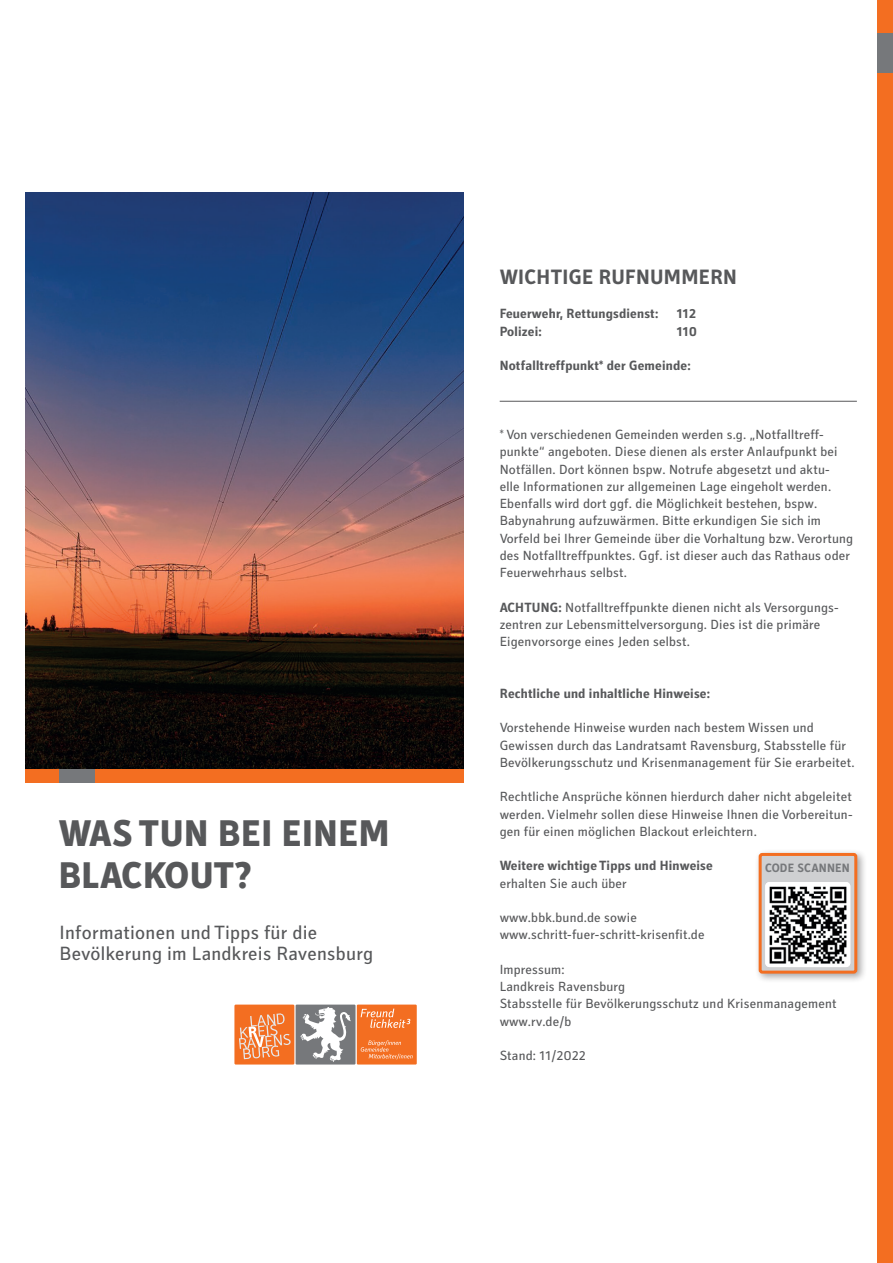
<style>
.page{position:relative;width:893px;height:1263px;background:#fff}
.page>*{position:absolute;margin:0;border:0;box-sizing:border-box;transform-origin:0 0}
.t1{font:800 37.5px/42px "Secca Pro";color:#57585a}
.t2{font:700 21px "Secca Pro";color:#57585a}
.t3{font:19.5px/21px "Secca Pro";color:#57585a}
.t4{font:13.5px/17.2px "Secca Pro";color:#57585a}
.t5{font:700 13.5px "Secca Pro";color:#57585a}
.t6{font:700 12.15px "Secca Pro";color:#76787b}
.s1{font-weight:700}
</style>
<div class="page">
<div style="left:59px;top:768px;width:36px;height:15px;background:#76787b"></div>
<div style="left:95px;top:768px;width:368px;height:15px;background:#f36e21"></div>
<div style="left:26px;top:768px;width:33px;height:15px;background:#f36e21"></div>
<img style="left:26px;top:193px;width:437px;height:575px">
<div style="left:357px;top:1004px;width:60px;height:60px;background:#f36e21"></div>
<svg style="left:361px;top:1008px;width:52px;height:51px"></svg>
<div style="left:234px;top:1004px;width:60px;height:60px;background:#f36e21"></div>
<svg style="left:239px;top:1013px;width:52px;height:46px"></svg>
<div style="left:296px;top:1004px;width:60px;height:60px;background:#76787b"></div>
<svg style="left:301px;top:1007px;width:50px;height:55px"></svg>
<hr style="left:500px;top:401px;width:357px;height:1px;background:#57585a">
<div style="left:755px;top:849px;width:112px;height:134px;background:#231f20;opacity:.4"></div>
<div style="left:760px;top:854px;width:96px;height:118px;background:#cfd0d2;border-radius:2px"></div>
<div style="left:759px;top:853px;width:98px;height:121px;border:3px solid #f36e21;border-radius:2px"></div>
<img style="left:765px;top:882px;width:85px;height:85px">
<div style="left:878px;top:0;width:15px;height:37px;background:#f36e21"></div>
<div style="left:878px;top:68px;width:15px;height:1195px;background:#f36e21"></div>
<div style="left:878px;top:33px;width:15px;height:40px;background:#76787b"></div>
<h1 class="t1" style="left:59px;top:813px;width:333px">WAS TUN BEI EINEM<br>BLACKOUT?</h1>
<h3 class="t3" style="left:60px;top:923px;width:315px">Informationen und Tipps für die<br>Bevölkerung im Landkreis Ravensburg</h3>
<h2 class="t2" style="left:500px;top:264px;width:239px">WICHTIGE RUFNUMMERN</h2>
<p class="t5" style="left:500px;top:306px;width:160px">Feuerwehr, Rettungsdienst:</p>
<p class="t5" style="left:677px;top:306px;width:21px">112</p>
<p class="t5" style="left:500px;top:323px;width:44px">Polizei:</p>
<p class="t5" style="left:677px;top:323px;width:22px">110</p>
<p class="t5" style="left:500px;top:358px;width:193px">Notfalltreffpunkt<sup>*</sup> der Gemeinde:</p>
<p class="t4" style="left:500px;top:426px;width:355px"><sup>*</sup> Von verschiedenen Gemeinden werden s.g. „Notfalltreff&shy;punkte“ angeboten. Diese dienen als erster Anlaufpunkt bei Notfällen. Dort können bspw. Notrufe abgesetzt und aktu-<br>elle Informationen zur allgemeinen Lage eingeholt werden.<br>Ebenfalls wird dort ggf. die Möglichkeit bestehen, bspw.<br>Babynahrung aufzuwärmen. Bitte erkundigen Sie sich im Vorfeld bei Ihrer Gemeinde über die Vorhaltung bzw. Verortung des Notfalltreffpunktes. Ggf. ist dieser auch das Rathaus oder Feuerwehrhaus selbst.</p>
<p class="t4" style="left:500px;top:599px;width:341px"><span class="s1">ACHTUNG:</span> Notfalltreffpunkte dienen nicht als Versorgungs&shy;zentren zur Lebensmittelversorgung. Dies ist die primäre<br>Eigenvorsorge eines Jeden selbst.</p>
<p class="t5" style="left:500px;top:685px;width:212px">Rechtliche und inhaltliche Hinweise:</p>
<p class="t4" style="left:500px;top:719px;width:357px">Vorstehende Hinweise wurden nach bestem Wissen und<br>Gewissen durch das Landratsamt Ravensburg, Stabsstelle für<br>Bevölkerungsschutz und Krisenmanagement für Sie erarbeitet.</p>
<p class="t4" style="left:500px;top:789px;width:355px;text-align:justify">Rechtliche Ansprüche können hierdurch daher nicht abgeleitet werden. Vielmehr sollen diese Hinweise Ihnen die Vorbereitun&shy;gen für einen möglichen Blackout erleichtern.</p>
<p class="t5" style="left:500px;top:858px;width:215px">Weitere wichtige Tipps und Hinweise</p>
<p class="t4" style="left:500px;top:875px;width:129px">erhalten Sie auch über</p>
<p class="t4" style="left:500px;top:909px;width:207px">www.bbk.bund.de sowie www.schritt-fuer-schritt-krisenfit.de</p>
<p class="t4" style="left:500px;top:961px;width:339px">Impressum:<br>Landkreis Ravensburg<br>Stabsstelle für Bevölkerungsschutz und Krisenmanagement www.rv.de/b</p>
<p class="t4" style="left:500px;top:1047px;width:88px">Stand: 11/2022</p>
<p class="t6" style="left:765px;top:861px;width:86px">CODE SCANNEN</p>
</div>
